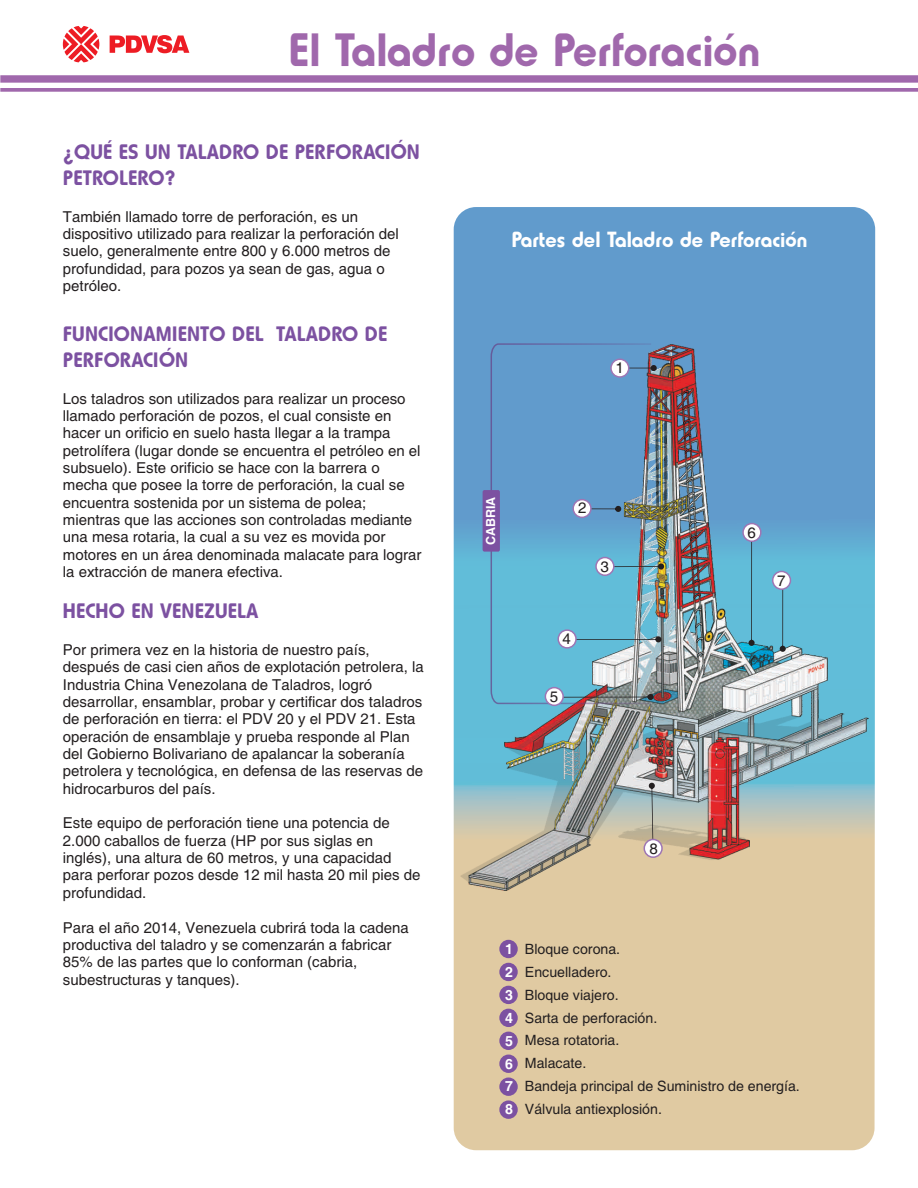
<style>
.page{position:relative;width:918px;height:1188px;background:#fff}
.page>*{position:absolute;margin:0;border:0;box-sizing:border-box;transform-origin:0 0}
.t1{font:46.95px "Hammer Fat";color:#a068ac}
.t2{font:22.05px "Hammer Fat";color:#fff}
.t3{font:21px/26px "Hammer Fat";color:#7c51a1}
.t4{font:15.15px "Helvetica";color:#231f20}
.t5{font:15px/17.4px "Helvetica";color:#231f20}
.t6{font:14.25px/22.8px "Helvetica";color:#231f20}
.t7{font:700 14.1px/23px "Helvetica";color:#fff;text-align:justify}
.t8{font:700 12.45px "Helvetica";color:#fff}
</style>
<div class="page">
<svg style="left:63px;top:26px;width:126px;height:36px"></svg>
<svg style="left:0;top:75px;width:918px;height:17px"></svg>
<svg style="left:454px;top:207px;width:421px;height:943px;background:#b1b9b1"></svg>
<div style="left:499px;top:940px;width:19px;height:18px;background:#7c51a1;border-radius:50%"></div>
<div style="left:499px;top:963px;width:19px;height:18px;background:#7c51a1;border-radius:50%"></div>
<div style="left:499px;top:986px;width:19px;height:18px;background:#7c51a1;border-radius:50%"></div>
<div style="left:499px;top:1009px;width:19px;height:18px;background:#7c51a1;border-radius:50%"></div>
<div style="left:499px;top:1032px;width:19px;height:18px;background:#7c51a1;border-radius:50%"></div>
<div style="left:499px;top:1055px;width:19px;height:18px;background:#7c51a1;border-radius:50%"></div>
<div style="left:499px;top:1078px;width:19px;height:18px;background:#7c51a1;border-radius:50%"></div>
<div style="left:499px;top:1100px;width:19px;height:19px;background:#7c51a1;border-radius:50%"></div>
<img style="left:460px;top:344px;width:409px;height:546px">
<svg style="left:490px;top:343px;width:163px;height:362px;background:#68a7cc"></svg>
<div style="left:483px;top:490px;width:17px;height:62px;background:#7c51a1;border-radius:2px"></div>
<svg style="left:629px;top:365px;width:28px;height:6px"></svg>
<svg style="left:591px;top:506px;width:30px;height:6px"></svg>
<svg style="left:649px;top:783px;width:6px;height:57px"></svg>
<svg style="left:749px;top:542px;width:6px;height:104px"></svg>
<svg style="left:780px;top:589px;width:6px;height:63px"></svg>
<svg style="left:614px;top:563px;width:50px;height:7px"></svg>
<svg style="left:564px;top:694px;width:90px;height:6px"></svg>
<svg style="left:577px;top:636px;width:84px;height:6px"></svg>
<svg style="left:610px;top:358px;width:19px;height:20px"></svg>
<svg style="left:572px;top:499px;width:20px;height:19px"></svg>
<svg style="left:595px;top:557px;width:20px;height:19px"></svg>
<svg style="left:557px;top:629px;width:20px;height:20px"></svg>
<svg style="left:545px;top:687px;width:19px;height:19px"></svg>
<svg style="left:742px;top:523px;width:20px;height:19px"></svg>
<svg style="left:772px;top:571px;width:19px;height:19px"></svg>
<svg style="left:644px;top:839px;width:19px;height:19px"></svg>
<h1 class="t1" style="left:289px;top:21px;width:473px">El Taladro de Perforación</h1>
<h3 class="t3" style="left:63px;top:139px;width:359px">¿QUÉ ES UN TALADRO DE PERFORACIÓN<br>PETROLERO?</h3>
<p class="t5" style="left:63px;top:209px;width:337px">También llamado torre de perforación, es un dispositivo utilizado para realizar la perforación del suelo, generalmente entre 800 y 6.000 metros de profundidad, para pozos ya sean de gas, agua o petróleo.</p>
<h3 class="t3" style="left:63px;top:320px;width:326px">FUNCIONAMIENTO DEL TALADRO DE<br>PERFORACIÓN</h3>
<p class="t5" style="left:63px;top:391px;width:360px">Los taladros son utilizados para realizar un proceso llamado perforación de pozos, el cual consiste en hacer un orificio en suelo hasta llegar a la trampa petrolífera (lugar donde se encuentra el petróleo en el subsuelo). Este orificio se hace con la barrera o mecha que posee la torre de perforación, la cual se encuentra sostenida por un sistema de polea; mientras que las acciones son controladas mediante una mesa rotaria, la cual a su vez es movida por motores en un área denominada malacate para lograr la extracción de manera efectiva.</p>
<h3 class="t3" style="left:63px;top:598px;width:197px">HECHO EN VENEZUELA</h3>
<p class="t5" style="left:63px;top:642px;width:363px">Por primera vez en la historia de nuestro país, después de casi cien años de explotación petrolera, la Industria China Venezolana de Taladros, logró desarrollar, ensamblar, probar y certificar dos taladros de perforación en tierra: el PDV 20 y el PDV 21. Esta operación de ensamblaje y prueba responde al Plan del Gobierno Bolivariano de apalancar la soberanía petrolera y tecnológica, en defensa de las reservas de hidrocarburos del país.</p>
<p class="t5" style="left:63px;top:816px;width:359px">Este equipo de perforación tiene una potencia de 2.000 caballos de fuerza (HP por sus siglas en inglés), una altura de 60 metros, y una capacidad para perforar pozos desde 12 mil hasta 20 mil pies de profundidad.</p>
<p class="t5" style="left:63px;top:920px;width:348px">Para el año 2014, Venezuela cubrirá toda la cadena productiva del taladro y se comenzarán a fabricar 85% de las partes que lo conforman (cabria, subestructuras y tanques).</p>
<h2 class="t2" style="left:512px;top:226px;width:297px">Partes del Taladro de Perforación</h2>
<p class="t4" style="left:615px;top:362px;width:10px">1</p>
<p class="t8" style="left:486px;top:545px;width:50px;rotate:-90deg">CABRIA</p>
<p class="t4" style="left:578px;top:502px;width:10px">2</p>
<p class="t4" style="left:600px;top:561px;width:10px">3</p>
<p class="t4" style="left:563px;top:633px;width:10px">4</p>
<p class="t4" style="left:550px;top:691px;width:10px">5</p>
<p class="t4" style="left:747px;top:527px;width:10px">6</p>
<p class="t4" style="left:777px;top:575px;width:10px">7</p>
<p class="t4" style="left:649px;top:843px;width:10px">8</p>
<p class="t7" style="left:505px;top:939px;width:9px">1<br>2<br>3<br>4<br>5<br>6<br>7<br>8</p>
<p class="t6" style="left:525px;top:939px;width:276px">Bloque corona.<br>Encuelladero.<br>Bloque viajero.<br>Sarta de perforación.<br>Mesa rotatoria.<br>Malacate.<br>Bandeja principal de Suministro de energía.<br>Válvula antiexplosión.</p>
</div>
